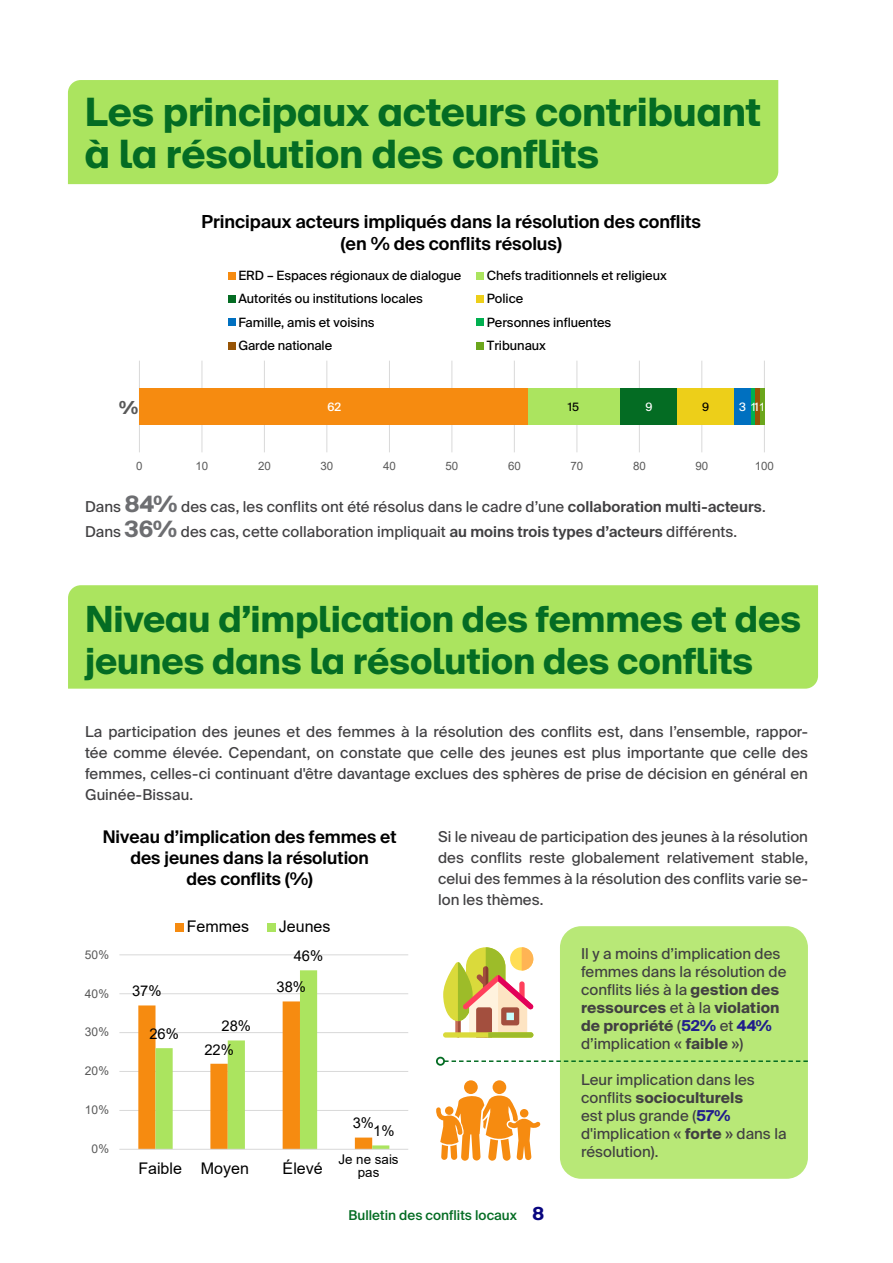
<style>
.page{position:relative;width:893px;height:1263px;background:#fff}
.page>*{position:absolute;margin:0;border:0;box-sizing:border-box;transform-origin:0 0}
.t1{font:700 39px/42px "Suisse Intl";letter-spacing:-.005em;color:#046c23}
.t2{font:700 36px/42px "Suisse Intl";letter-spacing:-.005em;color:#046c23}
.t3{font:600 18px/21.6px "Suisse Intl";letter-spacing:-.005em;color:#000;text-align:center}
.t4{font:700 18px "Suisse Intl";color:#595959}
.t5{font:600 17.4px/20.9px "Suisse Intl";color:#000;text-align:center}
.t6{font:16.05px "Arial";color:#000}
.t7{font:15px/18px "Suisse Intl";letter-spacing:.005em;color:#414042}
.t8{font:14.7px "Arial";color:#000}
.t9{font:500 13.5px "Suisse Intl";color:#046c23}
.t10{font:13.35px/13.4px "Arial";color:#000;text-align:center}
.t11{font:12.75px "Suisse Intl";letter-spacing:-.005em;color:#000}
.t12{font:12px "Arial";color:#595959}
.t13{font:11.55px "Arial";letter-spacing:.005em;color:#595959}
.t14{font:11.55px "Suisse Intl";color:#fff}
.t15{font:11.55px "Suisse Intl";color:#000}
.t16{font:500 11.55px "Suisse Intl";color:#fff}
.s1{font-family:"Arial"}
.s2{font-weight:700;font-size:22.5px;color:#6d6e71}
.s3{font-weight:600}
.s4{font-weight:700;font-size:18px;color:#08057f}
.s5{font-weight:700}
.s6{font-weight:700;color:#211e8c}
</style>
<div class="page">
<div style="left:560px;top:926px;width:248px;height:253px;background:#b8e877;border-radius:21px"></div>
<div style="left:68px;top:80px;width:710px;height:104px;background:#abe45f"></div>
<hr style="left:139px;top:361px;width:1px;height:91px;background:#d9d9d9">
<hr style="left:201px;top:361px;width:1px;height:91px;background:#d9d9d9">
<hr style="left:264px;top:361px;width:1px;height:91px;background:#d9d9d9">
<hr style="left:326px;top:361px;width:1px;height:91px;background:#d9d9d9">
<hr style="left:389px;top:361px;width:1px;height:91px;background:#d9d9d9">
<hr style="left:451px;top:361px;width:1px;height:91px;background:#d9d9d9">
<hr style="left:514px;top:361px;width:1px;height:91px;background:#d9d9d9">
<hr style="left:576px;top:361px;width:1px;height:91px;background:#d9d9d9">
<hr style="left:639px;top:361px;width:1px;height:91px;background:#d9d9d9">
<hr style="left:701px;top:361px;width:1px;height:91px;background:#d9d9d9">
<hr style="left:764px;top:361px;width:1px;height:91px;background:#d9d9d9">
<div style="left:139px;top:388px;width:389px;height:37px;background:#f68b10"></div>
<div style="left:528px;top:388px;width:92px;height:37px;background:#abe45f"></div>
<div style="left:620px;top:388px;width:57px;height:37px;background:#046c23"></div>
<div style="left:677px;top:388px;width:57px;height:37px;background:#edcf19"></div>
<div style="left:734px;top:388px;width:17px;height:37px;background:#0070c0"></div>
<div style="left:751px;top:388px;width:5px;height:37px;background:#00b050"></div>
<hr style="left:756px;top:388px;width:4px;height:37px;background:#975406">
<hr style="left:760px;top:388px;width:4px;height:37px;background:#6ba61c">
<div style="left:228px;top:272px;width:7px;height:7px;background:#f68b10"></div>
<div style="left:477px;top:272px;width:7px;height:7px;background:#abe45f"></div>
<div style="left:228px;top:295px;width:7px;height:8px;background:#046c23"></div>
<div style="left:477px;top:295px;width:7px;height:8px;background:#edcf19"></div>
<div style="left:228px;top:319px;width:7px;height:7px;background:#0070c0"></div>
<div style="left:477px;top:319px;width:7px;height:7px;background:#00b050"></div>
<div style="left:228px;top:342px;width:7px;height:7px;background:#975406"></div>
<div style="left:477px;top:342px;width:7px;height:7px;background:#6ba61c"></div>
<hr style="left:119px;top:1110px;width:289px;height:1px;background:#d9d9d9">
<hr style="left:119px;top:1071px;width:289px;height:1px;background:#d9d9d9">
<hr style="left:119px;top:1032px;width:289px;height:1px;background:#d9d9d9">
<hr style="left:119px;top:993px;width:289px;height:1px;background:#d9d9d9">
<hr style="left:119px;top:954px;width:289px;height:1px;background:#d9d9d9">
<svg style="left:138px;top:970px;width:251px;height:179px"></svg>
<hr style="left:119px;top:1149px;width:289px;height:1px;background:#d9d9d9">
<div style="left:175px;top:923px;width:8px;height:8px;background:#f68b10"></div>
<div style="left:267px;top:923px;width:8px;height:8px;background:#abe45f"></div>
<div style="left:68px;top:585px;width:750px;height:104px;background:#abe45f"></div>
<svg style="left:443px;top:947px;width:90px;height:91px"></svg>
<div style="left:493px;top:1080px;width:13px;height:14px;background:#f68b10;border-radius:50%"></div>
<div style="left:464px;top:1080px;width:14px;height:14px;background:#f68b10;border-radius:50%"></div>
<svg style="left:436px;top:1093px;width:104px;height:68px"></svg>
<svg style="left:445px;top:1060px;width:363px;height:2px"></svg>
<div style="left:436px;top:1057px;width:9px;height:9px;border:2px solid #046c23;border-radius:50%"></div>
<h1 class="t1" style="left:85px;top:92px;width:678px">Les principaux acteurs contribuant à la résolution des conflits</h1>
<p class="t3" style="left:202px;top:211px;width:501px">Principaux acteurs impliqués dans la résolution des conflits (en % des conflits résolus)</p>
<p class="t11" style="left:238px;top:268px;width:225px">ERD – Espaces régionaux de dialogue</p>
<p class="t11" style="left:487px;top:268px;width:181px">Chefs traditionnels et religieux</p>
<p class="t11" style="left:238px;top:292px;width:186px">Autorités ou institutions locales</p>
<p class="t11" style="left:487px;top:292px;width:38px">Police</p>
<p class="t11" style="left:238px;top:315px;width:138px">Famille, amis et voisins</p>
<p class="t11" style="left:487px;top:315px;width:126px">Personnes influentes</p>
<p class="t11" style="left:238px;top:338px;width:95px">Garde nationale</p>
<p class="t11" style="left:487px;top:338px;width:61px">Tribunaux</p>
<p class="t4" style="left:119px;top:397px;width:21px">%</p>
<p class="t16" style="left:327px;top:400px;width:15px">62</p>
<p class="t15" style="left:568px;top:400px;width:13px">15</p>
<p class="t14" style="left:645px;top:400px;width:9px">9</p>
<p class="t15" style="left:702px;top:400px;width:9px">9</p>
<p class="t14" style="left:739px;top:400px;width:28px">3 <span class="s1">1</span>1<span class="s1">1</span></p>
<p class="t13" style="left:136px;top:458px;width:8px">0</p>
<p class="t13" style="left:196px;top:458px;width:14px">10</p>
<p class="t13" style="left:258px;top:458px;width:14px">20</p>
<p class="t13" style="left:320px;top:458px;width:14px">30</p>
<p class="t13" style="left:383px;top:458px;width:14px">40</p>
<p class="t13" style="left:445px;top:458px;width:14px">50</p>
<p class="t13" style="left:508px;top:458px;width:14px">60</p>
<p class="t13" style="left:570px;top:458px;width:14px">70</p>
<p class="t13" style="left:633px;top:458px;width:14px">80</p>
<p class="t13" style="left:695px;top:458px;width:14px">90</p>
<p class="t13" style="left:755px;top:458px;width:21px">100</p>
<p class="t7" style="left:85px;top:494px;width:682px;line-height:25px">Dans <span class="s2">84%</span> des cas, les conflits ont été résolus dans le cadre d’une <span class="s3">collaboration multi-acteurs</span>.<br>Dans <span class="s2">36%</span> des cas, cette collaboration impliquait <span class="s3">au moins trois types d’acteurs</span> différents.</p>
<h2 class="t2" style="left:85px;top:598px;width:717px">Niveau d’implication des femmes et des jeunes dans la résolution des conflits</h2>
<p class="t7" style="left:85px;top:721px;width:724px;line-height:21px;text-align:justify">La participation des jeunes et des femmes à la résolution des conflits est, dans l’ensemble, rappor&shy;tée comme élevée. Cependant, on constate que celle des jeunes est plus importante que celle des femmes, celles-ci continuant d'être davantage exclues des sphères de prise de décision en général en Guinée-Bissau.</p>
<p class="t7" style="left:438px;top:826px;width:371px;line-height:21px;text-align:justify">Si le niveau de participation des jeunes à la résolution des conflits reste globalement relativement stable, celui des femmes à la résolution des conflits varie se&shy;lon les thèmes.</p>
<p class="t5" style="left:103px;top:827px;width:295px">Niveau d’implication des femmes et des jeunes dans la résolution<br>des conflits (%)</p>
<p class="t6" style="left:187px;top:916px;width:64px">Femmes</p>
<p class="t6" style="left:279px;top:916px;width:53px">Jeunes</p>
<p class="t12" style="left:85px;top:946px;width:26px">50%</p>
<p class="t12" style="left:85px;top:985px;width:26px">40%</p>
<p class="t12" style="left:85px;top:1024px;width:26px">30%</p>
<p class="t12" style="left:85px;top:1063px;width:26px">20%</p>
<p class="t12" style="left:85px;top:1102px;width:26px">10%</p>
<p class="t12" style="left:92px;top:1141px;width:19px">0%</p>
<p class="t8" style="left:132px;top:981px;width:31px">37%</p>
<p class="t8" style="left:149px;top:1024px;width:31px">26%</p>
<p class="t8" style="left:222px;top:1016px;width:31px">28%</p>
<p class="t8" style="left:204px;top:1039px;width:31px">22%</p>
<p class="t8" style="left:294px;top:946px;width:31px">46%</p>
<p class="t8" style="left:277px;top:977px;width:31px">38%</p>
<p class="t8" style="left:353px;top:1113px;width:23px">3%</p>
<p class="t8" style="left:373px;top:1121px;width:23px">1%</p>
<p class="t6" style="left:138px;top:1157px;width:112px">Faible Moyen</p>
<p class="t6" style="left:283px;top:1157px;width:42px">Élevé</p>
<p class="t10" style="left:338px;top:1152px;width:62px">Je ne sais pas</p>
<p class="t9" style="left:348px;top:1207px;width:197px">Bulletin des conflits locaux <span class="s4">8</span></p>
<p class="t7" style="left:581px;top:944px;width:207px">Il y a moins d’implication des femmes dans la résolution de conflits liés à la <span class="s5">gestion des ressources</span> et à la <span class="s5">violation de propriété</span> (<span class="s6">52%</span> et <span class="s6">44% </span>d’implication « <span class="s5">faible</span> »)</p>
<p class="t7" style="left:581px;top:1071px;width:207px">Leur implication dans les conflits <span class="s5">socioculturels<br></span>est plus grande (<span class="s6">57% </span>d'implication « <span class="s5">forte</span> » dans la résolution).</p>
</div>
